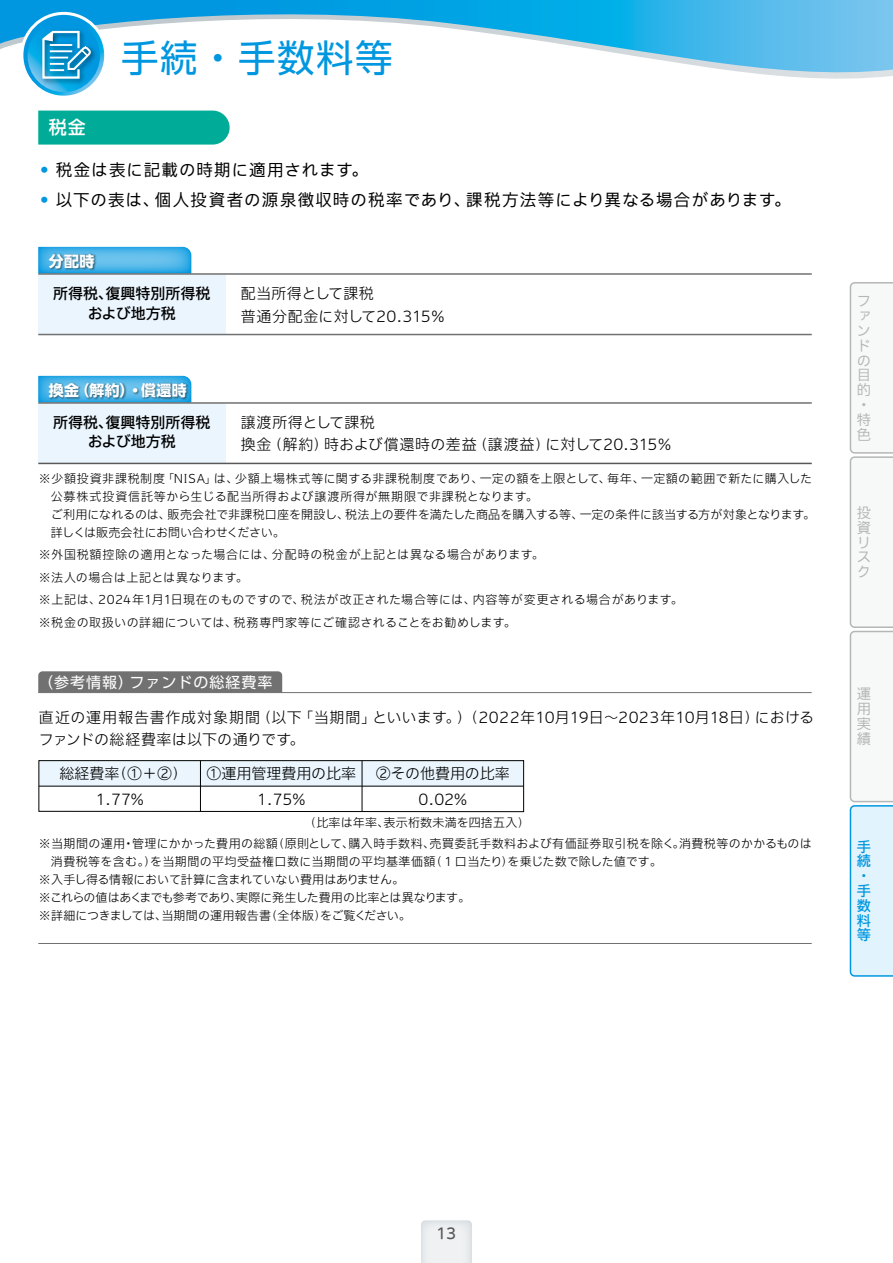
<style>
.page{position:relative;width:893px;height:1263px;background:#fff}
.page>*{position:absolute;margin:0;border:0;box-sizing:border-box;transform-origin:0 0}
.t1{font:37.5px "UD Shin Go Pro";letter-spacing:.04em;color:#0097e0}
.t2{font:500 18px "UD Shin Go Pro";color:#fff}
.t3{font:100 16.5px "Iwa UCDA Goth Std";letter-spacing:.06em;color:#000}
.t4{font:300 15px/22.5px "Iwa UCDA Goth Std";letter-spacing:.01em;color:#000}
.t5{font:500 15px/19.5px "Iwa UCDA Goth Std";color:#000;text-align:center}
.t6{font:15px "UD Shin Go Pro";letter-spacing:.065em;color:#fff}
.t7{font:700 15px "UD Shin Go Pro";letter-spacing:.02em;color:#fff}
.t8{font:300 15px "Iwa UCDA Goth Std";letter-spacing:-.01em;color:#000}
.t9{font:500 15px "Iwa UCDA Goth Std";color:#595757}
.t10{font:100 14.25px/14.9px "Iwa UCDA Goth Std";color:#b5b6b6}
.t11{font:500 14.25px/14.9px "Iwa UCDA Goth Std";color:#0097e0}
.t12{font:300 12px/18px "Iwa UCDA Goth Std";letter-spacing:.02em;color:#000}
.t13{font:300 12px/22.5px "Iwa UCDA Goth Std";letter-spacing:.04em;color:#000}
.s1{font-weight:500;color:#0097e0}
</style>
<div class="page">
<svg style="left:421px;top:1220px;width:51px;height:43px"></svg>
<svg style="left:849px;top:282px;width:44px;height:695px"></svg>
<svg style="left:649px;top:58px;width:244px;height:21px"></svg>
<div style="left:20px;top:12px;width:87px;height:87px;border:6px solid #fff;border-radius:50%"></div>
<svg style="left:23px;top:15px;width:81px;height:81px"></svg>
<svg style="left:28px;top:20px;width:72px;height:72px"></svg>
<svg style="left:0;top:0;width:893px;height:58px"></svg>
<img style="left:38px;top:27px;width:62px;height:60px">
<svg style="left:41px;top:30px;width:50px;height:50px"></svg>
<svg style="left:38px;top:247px;width:153px;height:26px"></svg>
<svg style="left:38px;top:376px;width:152px;height:26px"></svg>
<div style="left:38px;top:274px;width:187px;height:60px;background:#eaf5fd"></div>
<div style="left:38px;top:111px;width:192px;height:34px;background:#00ac97"></div>
<hr style="left:38px;top:273px;width:774px;height:2px;background:#727171">
<hr style="left:38px;top:334px;width:774px;height:1px;background:#727171">
<div style="left:38px;top:403px;width:187px;height:60px;background:#eaf5fd"></div>
<hr style="left:38px;top:402px;width:774px;height:2px;background:#727171">
<hr style="left:38px;top:463px;width:774px;height:1px;background:#595757">
<img style="left:47px;top:251px;width:52px;height:24px">
<img style="left:47px;top:380px;width:144px;height:24px">
<div style="left:38px;top:671px;width:244px;height:21px;background:#727171"></div>
<hr style="left:38px;top:692px;width:774px;height:1px;background:#727171">
<hr style="left:38px;top:943px;width:774px;height:1px;background:#727171">
<div style="left:39px;top:761px;width:485px;height:25px;background:#eaf5fd"></div>
<div style="left:38px;top:760px;width:486px;height:52px;border:1px solid #000"></div>
<hr style="left:39px;top:786px;width:485px;height:1px;background:#000">
<hr style="left:200px;top:761px;width:1px;height:51px;background:#000">
<hr style="left:362px;top:761px;width:1px;height:51px;background:#000">
<h2 class="t2" style="left:49px;top:112px;width:38px">税金</h2>
<h1 class="t1" style="left:121px;top:28px;width:273px">手続・手数料等</h1>
<h3 class="t3" style="left:39px;top:158px;width:330px"><span class="s1">•</span> 税金は表に記載の時期に適用されます。</h3>
<h3 class="t3" style="left:39px;top:188px;width:753px"><span class="s1">•</span> 以下の表は、個人投資者の源泉徴収時の税率であり、課税方法等により異なる場合があります。</h3>
<p class="t7" style="left:49px;top:249px;width:47px">分配時</p>
<p class="t5" style="left:53px;top:283px;width:159px">所得税、復興特別所得税および地方税</p>
<p class="t7" style="left:49px;top:378px;width:139px">換金（解約）・償還時</p>
<p class="t5" style="left:53px;top:411px;width:159px">所得税、復興特別所得税および地方税</p>
<p class="t4" style="left:241px;top:281px;width:206px">配当所得として課税<br>普通分配金に対して20.315％</p>
<p class="t4" style="left:241px;top:410px;width:433px">譲渡所得として課税<br>換金（解約）時および償還時の差益（譲渡益）に対して20.315％</p>
<p class="t12" style="left:51px;top:468px;width:766px;text-indent:-12px">※少額投資非課税制度「NISA」は、少額上場株式等に関する非課税制度であり、一定の額を上限として、毎年、一定額の範囲で新たに購入した公募株式投資信託等から生じる配当所得および譲渡所得が無期限で非課税となります。<br>ご利用になれるのは、販売会社で非課税口座を開設し、税法上の要件を満たした商品を購入する等、一定の条件に該当する方が対象となります。詳しくは販売会社にお問い合わせください。</p>
<p class="t13" style="left:39px;top:542px;width:645px">※外国税額控除の適用となった場合には、分配時の税金が上記とは異なる場合があります。<br>※法人の場合は上記とは異なります。<br>※上記は、2024年1月1日現在のものですので、税法が改正された場合等には、内容等が変更される場合があります。※税金の取扱いの詳細については、税務専門家等にご確認されることをお勧めします。</p>
<p class="t6" style="left:38px;top:670px;width:236px">（参考情報）ファンドの総経費率</p>
<p class="t4" style="left:39px;top:705px;width:777px">直近の運用報告書作成対象期間（以下「当期間」といいます。）（2022年10月19日～2023年10月18日）におけるファンドの総経費率は以下の通りです。</p>
<p class="t4" style="left:60px;top:762px;width:129px">総経費率（①＋②）</p>
<p class="t4" style="left:206px;top:762px;width:151px">①運用管理費用の比率</p>
<p class="t8" style="left:376px;top:763px;width:135px">②その他費用の比率</p>
<p class="t4" style="left:95px;top:787px;width:50px">1.77%</p>
<p class="t4" style="left:257px;top:787px;width:50px">1.75%</p>
<p class="t4" style="left:419px;top:787px;width:50px">0.02%</p>
<p class="t12" style="left:39px;top:812px;width:774px;line-height:20.4px;text-indent:265px">（比率は年率、表示桁数未満を四捨五入）<br>※当期間の運用・管理にかかった費用の総額（原則として、購入時手数料、売買委託手数料および有価証券取引税を除く。消費税等のかかるものは</p>
<p class="t12" style="left:39px;top:851px;width:625px;text-indent:12px">消費税等を含む。）を当期間の平均受益権口数に当期間の平均基準価額（１口当たり）を乗じた数で除した値です。※入手し得る情報において計算に含まれていない費用はありません。<br>※これらの値はあくまでも参考であり、実際に発生した費用の比率とは異なります。<br>※詳細につきましては、当期間の運用報告書（全体版）をご覧ください。</p>
<p class="t10" style="left:857px;top:292px;width:15px">ファンドの目的・特色</p>
<p class="t10" style="left:857px;top:504px;width:15px">投資リスク</p>
<p class="t10" style="left:857px;top:686px;width:15px;text-align:justify">運用実績</p>
<p class="t11" style="left:857px;top:838px;width:15px">手続・手数料等</p>
<p class="t9" style="left:436px;top:1222px;width:22px">13</p>
</div>
